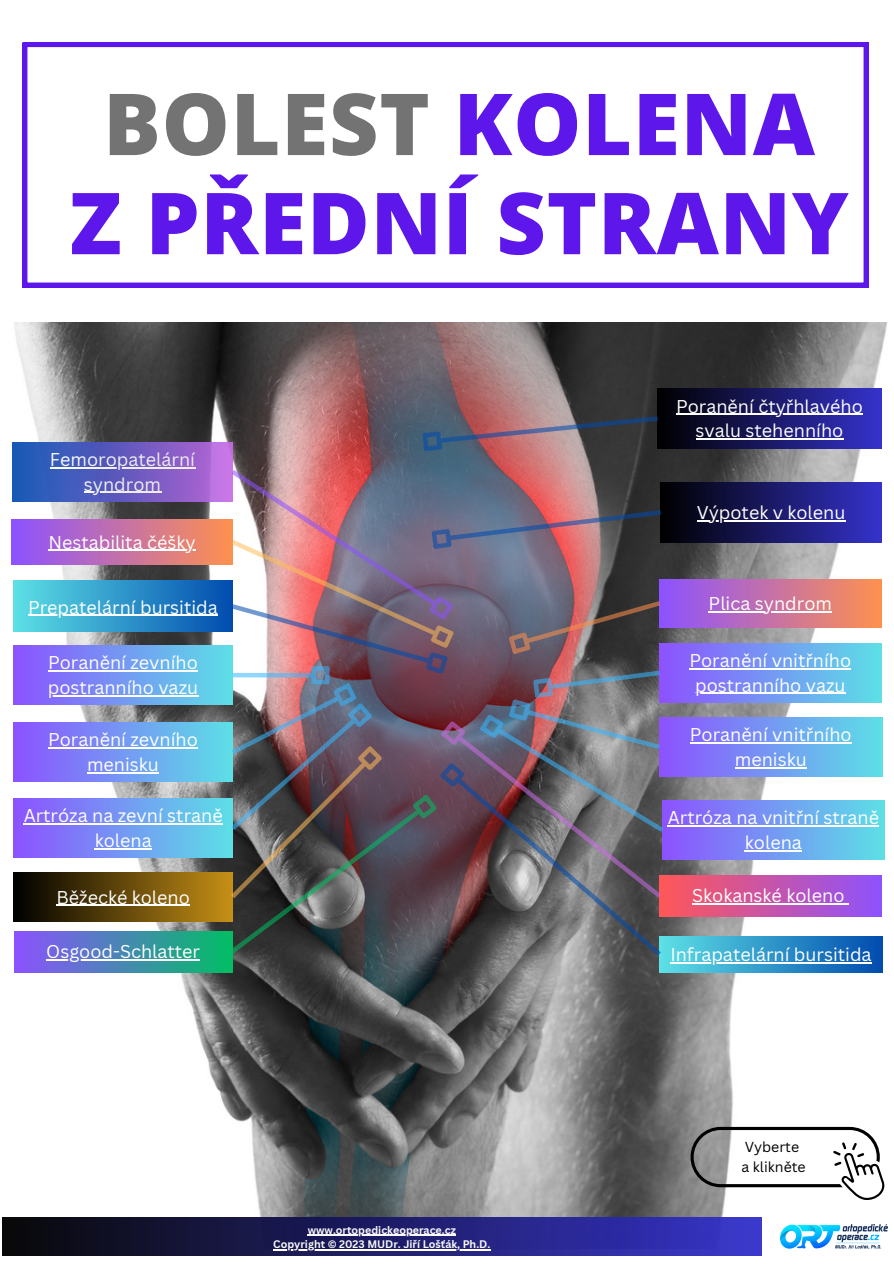
<style>
.page{position:relative;width:894px;height:1264px;background:#fff}
.page>*{position:absolute;margin:0;border:0;box-sizing:border-box;transform-origin:0 0}
.t1{font:800 85.5px "Open Sans";letter-spacing:.01em;color:#5e17eb}
.t2{font:800 85.5px "Open Sans";letter-spacing:.01em;color:#737373}
.t3{font:18px/24.8px "Canva Sans";color:#fff;text-align:center}
.t4{font:14.1px "Canva Sans";color:#000}
.t5{font:700 10.65px/14.7px "Canva Sans";color:#fff;text-align:center}
.s1{color:#5e17eb}
</style>
<div class="page">
<svg style="left:23px;top:43px;width:844px;height:244px"></svg>
<img style="left:11px;top:323px;width:877px;height:925px">
<svg style="left:12px;top:442px;width:220px;height:59px;background:#6760c3"></svg>
<hr style="left:50px;top:467px;width:145px;height:1px;background:#fff">
<hr style="left:84px;top:492px;width:77px;height:1px;background:#fff">
<div style="left:14px;top:931px;width:218px;height:41px;background:linear-gradient(to right,#8d52ff,#02bd65)"></div>
<hr style="left:46px;top:959px;width:154px;height:1px;background:#fff">
<div style="left:14px;top:872px;width:218px;height:49px;background:linear-gradient(to right,#000,#c48e16)"></div>
<hr style="left:56px;top:904px;width:134px;height:1px;background:#fff">
<div style="left:13px;top:722px;width:219px;height:60px;background:linear-gradient(to right,#8f55ff,#61e1e7)"></div>
<hr style="left:48px;top:747px;width:150px;height:1px;background:#fff">
<hr style="left:87px;top:772px;width:72px;height:1px;background:#fff">
<svg style="left:14px;top:798px;width:212px;height:59px;background:#7798f3"></svg>
<hr style="left:24px;top:823px;width:199px;height:1px;background:#fff">
<hr style="left:95px;top:848px;width:57px;height:1px;background:#fff">
<div style="left:13px;top:645px;width:219px;height:59px;background:linear-gradient(to right,#8f55ff,#61e1e7)"></div>
<hr style="left:48px;top:670px;width:150px;height:1px;background:#fff">
<hr style="left:48px;top:695px;width:150px;height:1px;background:#fff">
<div style="left:13px;top:581px;width:219px;height:51px;background:linear-gradient(to right,#5de0e6,#014cae)"></div>
<hr style="left:28px;top:614px;width:190px;height:2px;background:#fff">
<svg style="left:11px;top:519px;width:215px;height:45px;background:#c372ab"></svg>
<hr style="left:48px;top:550px;width:148px;height:1px;background:#fff">
<div style="left:659px;top:875px;width:222px;height:41px;background:linear-gradient(to right,#ff5756,#8e53fc)"></div>
<hr style="left:692px;top:903px;width:152px;height:1px;background:#fff">
<svg style="left:657px;top:389px;width:224px;height:59px;background:#201f6a"></svg>
<hr style="left:675px;top:414px;width:187px;height:1px;background:#fff">
<hr style="left:695px;top:438px;width:148px;height:1px;background:#fff">
<div style="left:660px;top:483px;width:221px;height:59px;background:linear-gradient(to right,#050503,#3a38cd)"></div>
<hr style="left:696px;top:520px;width:149px;height:1px;background:#fff">
<div style="left:659px;top:717px;width:223px;height:59px;background:linear-gradient(to right,#9056ff,#61e1e7)"></div>
<hr style="left:689px;top:742px;width:162px;height:1px;background:#fff">
<hr style="left:734px;top:767px;width:72px;height:1px;background:#fff">
<div style="left:659px;top:643px;width:222px;height:59px;background:linear-gradient(to right,#9056ff,#61e0e7)"></div>
<hr style="left:689px;top:668px;width:162px;height:1px;background:#fff">
<hr style="left:695px;top:693px;width:150px;height:1px;background:#fff">
<div style="left:659px;top:579px;width:222px;height:48px;background:linear-gradient(to right,#8c52ff,#fd9050)"></div>
<hr style="left:708px;top:611px;width:123px;height:1px;background:#fff">
<svg style="left:668px;top:800px;width:216px;height:59px;background:#779bf2"></svg>
<hr style="left:667px;top:825px;width:211px;height:1px;background:#fff">
<hr style="left:744px;top:850px;width:57px;height:1px;background:#fff">
<div style="left:659px;top:936px;width:223px;height:36px;background:linear-gradient(to right,#5de0e6,#024cae)"></div>
<hr style="left:670px;top:962px;width:201px;height:1px;background:#fff">
<img style="left:226px;top:465px;width:442px;height:495px">
<div style="left:2px;top:1217px;width:759px;height:38px;background:linear-gradient(to right,#0a0a09,#3937ca)"></div>
<hr style="left:308px;top:1234px;width:147px;height:1px;background:#fff">
<hr style="left:273px;top:1249px;width:217px;height:1px;background:#fff">
<img style="left:779px;top:1224px;width:107px;height:24px">
<svg style="left:690px;top:1126px;width:194px;height:73px"></svg>
<svg style="left:422px;top:413px;width:240px;height:38px;background:#6d5c67"></svg>
<p class="t2" style="left:103px;top:64px;width:713px">BOLEST <span class="s1">KOLENA</span></p>
<p class="t1" style="left:69px;top:163px;width:780px">Z PŘEDNÍ STRANY</p>
<p class="t3" style="left:675px;top:393px;width:188px">Poranění čtyřhlavého svalu stehenního</p>
<p class="t3" style="left:50px;top:446px;width:146px">Femoropatelární syndrom</p>
<p class="t3" style="left:696px;top:499px;width:150px">Výpotek v kolenu</p>
<p class="t3" style="left:48px;top:529px;width:149px">Nestabilita čéšky</p>
<p class="t3" style="left:28px;top:594px;width:191px">Prepatelární bursitida</p>
<p class="t3" style="left:708px;top:590px;width:125px">Plica syndrom</p>
<p class="t3" style="left:48px;top:650px;width:152px;text-align:left">Poranění zevního postranního vazu</p>
<p class="t3" style="left:689px;top:647px;width:163px">Poranění vnitřního postranního vazu</p>
<p class="t3" style="left:48px;top:727px;width:151px">Poranění zevního menisku</p>
<p class="t3" style="left:24px;top:803px;width:200px">Artróza na zevní straně kolena</p>
<p class="t3" style="left:689px;top:721px;width:163px">Poranění vnitřního menisku</p>
<p class="t3" style="left:667px;top:804px;width:213px">Artróza na vnitřní straně kolena</p>
<p class="t3" style="left:56px;top:884px;width:135px">Běžecké koleno</p>
<p class="t3" style="left:692px;top:882px;width:154px">Skokanské koleno</p>
<p class="t3" style="left:46px;top:939px;width:155px">Osgood-Schlatter</p>
<p class="t3" style="left:670px;top:941px;width:203px">Infrapatelární bursitida</p>
<p class="t4" style="left:744px;top:1136px;width:56px">Vyberte</p>
<p class="t4" style="left:741px;top:1156px;width:66px">a klikněte</p>
<p class="t5" style="left:273px;top:1222px;width:218px">www.ortopedickeoperace.cz<br>Copyright © 2023 MUDr. Jiří Lošťák, Ph.D.</p>
</div>
